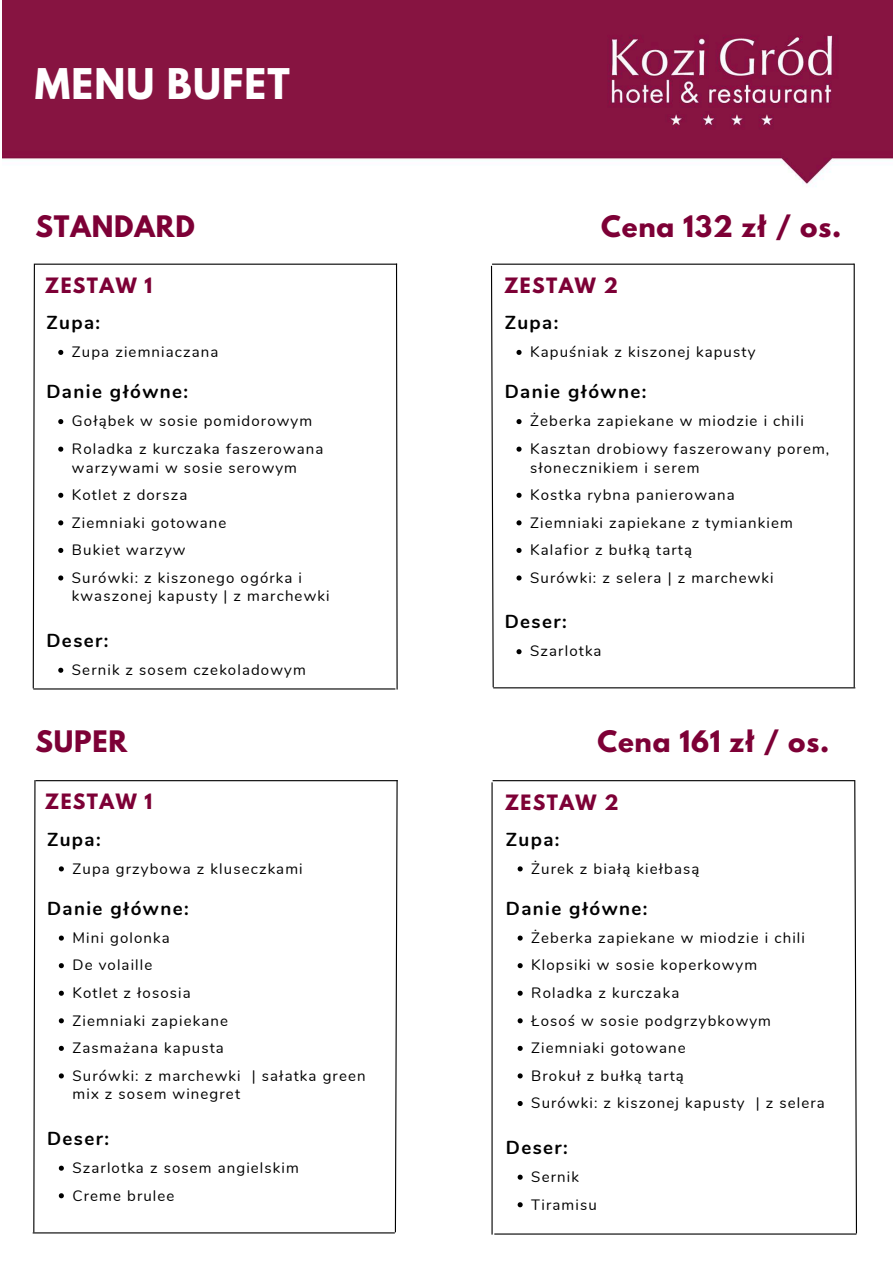
<style>
.page{position:relative;width:893px;height:1263px;background:#fff}
.page>*{position:absolute;margin:0;border:0;box-sizing:border-box;transform-origin:0 0}
.t1{font:700 37.5px "League Spartan";letter-spacing:.03em;color:#fff}
.t2{font:700 26.25px "League Spartan";letter-spacing:.03em;color:#7d0036}
.t3{font:700 18.75px "Nunito";letter-spacing:.075em;color:#000}
.t4{font:700 18.75px "League Spartan";letter-spacing:.075em;color:#7d0036}
.t5{font:15px/27.6px "Nunito";letter-spacing:.075em;color:#000}
</style>
<div class="page">
<img style="left:2px;top:0;width:891px;height:187px">
<svg style="left:395px;top:263px;width:3px;height:427px"></svg>
<hr style="left:33px;top:688px;width:362px;height:1px;background:#000">
<svg style="left:32px;top:263px;width:4px;height:426px"></svg>
<hr style="left:35px;top:264px;width:362px;height:1px;background:#000">
<svg style="left:490px;top:265px;width:4px;height:423px"></svg>
<hr style="left:493px;top:687px;width:362px;height:1px;background:#000">
<hr style="left:492px;top:264px;width:362px;height:1px;background:#000">
<hr style="left:853px;top:264px;width:1px;height:423px;background:#000">
<svg style="left:58px;top:350px;width:5px;height:5px"></svg>
<svg style="left:58px;top:419px;width:5px;height:5px"></svg>
<svg style="left:58px;top:447px;width:5px;height:5px"></svg>
<svg style="left:58px;top:493px;width:5px;height:5px"></svg>
<svg style="left:58px;top:520px;width:5px;height:5px"></svg>
<svg style="left:58px;top:548px;width:5px;height:5px"></svg>
<svg style="left:58px;top:575px;width:5px;height:5px"></svg>
<svg style="left:58px;top:668px;width:5px;height:5px"></svg>
<svg style="left:516px;top:350px;width:5px;height:5px"></svg>
<svg style="left:516px;top:419px;width:5px;height:5px"></svg>
<svg style="left:516px;top:447px;width:5px;height:5px"></svg>
<svg style="left:516px;top:493px;width:5px;height:5px"></svg>
<svg style="left:516px;top:520px;width:5px;height:5px"></svg>
<svg style="left:516px;top:548px;width:5px;height:5px"></svg>
<svg style="left:516px;top:575px;width:5px;height:5px"></svg>
<svg style="left:516px;top:649px;width:5px;height:5px"></svg>
<svg style="left:394px;top:781px;width:4px;height:452px"></svg>
<hr style="left:33px;top:1232px;width:362px;height:1px;background:#000">
<svg style="left:33px;top:780px;width:3px;height:453px"></svg>
<hr style="left:36px;top:780px;width:362px;height:1px;background:#000">
<hr style="left:491px;top:782px;width:1px;height:452px;background:#000">
<hr style="left:494px;top:1233px;width:362px;height:1px;background:#000">
<hr style="left:492px;top:780px;width:362px;height:1px;background:#000">
<svg style="left:853px;top:780px;width:4px;height:454px"></svg>
<svg style="left:59px;top:866px;width:5px;height:5px"></svg>
<svg style="left:59px;top:935px;width:5px;height:5px"></svg>
<svg style="left:59px;top:963px;width:5px;height:5px"></svg>
<svg style="left:59px;top:991px;width:5px;height:5px"></svg>
<svg style="left:59px;top:1018px;width:5px;height:5px"></svg>
<svg style="left:59px;top:1046px;width:5px;height:5px"></svg>
<svg style="left:59px;top:1073px;width:5px;height:5px"></svg>
<svg style="left:59px;top:1165px;width:5px;height:6px"></svg>
<svg style="left:59px;top:1193px;width:5px;height:5px"></svg>
<svg style="left:517px;top:866px;width:6px;height:5px"></svg>
<svg style="left:517px;top:935px;width:6px;height:5px"></svg>
<svg style="left:517px;top:963px;width:6px;height:5px"></svg>
<svg style="left:517px;top:991px;width:6px;height:5px"></svg>
<svg style="left:517px;top:1018px;width:6px;height:5px"></svg>
<svg style="left:517px;top:1046px;width:6px;height:5px"></svg>
<svg style="left:517px;top:1073px;width:6px;height:5px"></svg>
<svg style="left:517px;top:1101px;width:6px;height:5px"></svg>
<svg style="left:517px;top:1174px;width:6px;height:6px"></svg>
<svg style="left:517px;top:1202px;width:6px;height:5px"></svg>
<h1 class="t1" style="left:35px;top:65px;width:256px">MENU BUFET</h1>
<h2 class="t2" style="left:36px;top:213px;width:161px">STANDARD</h2>
<h2 class="t2" style="left:601px;top:213px;width:242px">Cena 132 zł / os.</h2>
<p class="t4" style="left:45px;top:276px;width:109px">ZESTAW 1</p>
<p class="t3" style="left:46px;top:310px;width:55px">Zupa:</p>
<p class="t5" style="left:72px;top:338px;width:148px">Zupa ziemniaczana</p>
<p class="t3" style="left:46px;top:379px;width:143px">Danie główne:</p>
<p class="t5" style="left:72px;top:408px;width:253px">Gołąbek w sosie pomidorowym<br>Roladka z kurczaka faszerowana</p>
<p class="t5" style="left:72px;top:454px;width:232px">warzywami w sosie serowym<br>Kotlet z dorsza<br>Ziemniaki gotowane<br>Bukiet warzyw<br>Surówki: z kiszonego ogórka i</p>
<p class="t5" style="left:72px;top:583px;width:259px">kwaszonej kapusty | z marchewki</p>
<p class="t3" style="left:46px;top:628px;width:63px">Deser:</p>
<p class="t5" style="left:72px;top:656px;width:235px">Sernik z sosem czekoladowym</p>
<p class="t4" style="left:504px;top:276px;width:115px">ZESTAW 2</p>
<p class="t3" style="left:505px;top:310px;width:55px">Zupa:</p>
<p class="t5" style="left:530px;top:338px;width:227px">Kapuśniak z kiszonej kapusty</p>
<p class="t3" style="left:505px;top:379px;width:143px">Danie główne:</p>
<p class="t5" style="left:530px;top:408px;width:301px">Żeberka zapiekane w miodzie i chili<br>Kasztan drobiowy faszerowany porem,</p>
<p class="t5" style="left:530px;top:454px;width:264px">słonecznikiem i serem<br>Kostka rybna panierowana<br>Ziemniaki zapiekane z tymiankiem<br>Kalafior z bułką tartą<br>Surówki: z selera | z marchewki</p>
<p class="t3" style="left:505px;top:609px;width:63px">Deser:</p>
<p class="t5" style="left:530px;top:638px;width:73px">Szarlotka</p>
<h2 class="t2" style="left:36px;top:728px;width:93px">SUPER</h2>
<h2 class="t2" style="left:597px;top:728px;width:233px">Cena 161 zł / os.</h2>
<p class="t4" style="left:45px;top:792px;width:109px">ZESTAW 1</p>
<p class="t3" style="left:47px;top:826px;width:55px">Zupa:</p>
<p class="t5" style="left:72px;top:855px;width:232px">Zupa grzybowa z kluseczkami</p>
<p class="t3" style="left:47px;top:896px;width:143px">Danie główne:</p>
<p class="t5" style="left:72px;top:924px;width:294px">Mini golonka<br>De volaille<br>Kotlet z łososia<br>Ziemniaki zapiekane<br>Zasmażana kapusta<br>Surówki: z marchewki | sałatka green</p>
<p class="t5" style="left:72px;top:1080px;width:169px">mix z sosem winegret</p>
<p class="t3" style="left:47px;top:1126px;width:63px">Deser:</p>
<p class="t5" style="left:72px;top:1154px;width:228px">Szarlotka z sosem angielskim<br>Creme brulee</p>
<p class="t4" style="left:505px;top:793px;width:115px">ZESTAW 2</p>
<p class="t3" style="left:506px;top:826px;width:55px">Zupa:</p>
<p class="t5" style="left:531px;top:855px;width:169px">Żurek z białą kiełbasą</p>
<p class="t3" style="left:506px;top:896px;width:143px">Danie główne:</p>
<p class="t5" style="left:531px;top:924px;width:295px">Żeberka zapiekane w miodzie i chili<br>Klopsiki w sosie koperkowym<br>Roladka z kurczaka<br>Łosoś w sosie podgrzybkowym<br>Ziemniaki gotowane<br>Brokuł z bułką tartą<br>Surówki: z kiszonej kapusty | z selera</p>
<p class="t3" style="left:506px;top:1135px;width:63px">Deser:</p>
<p class="t5" style="left:531px;top:1163px;width:67px">Sernik<br>Tiramisu</p>
</div>
